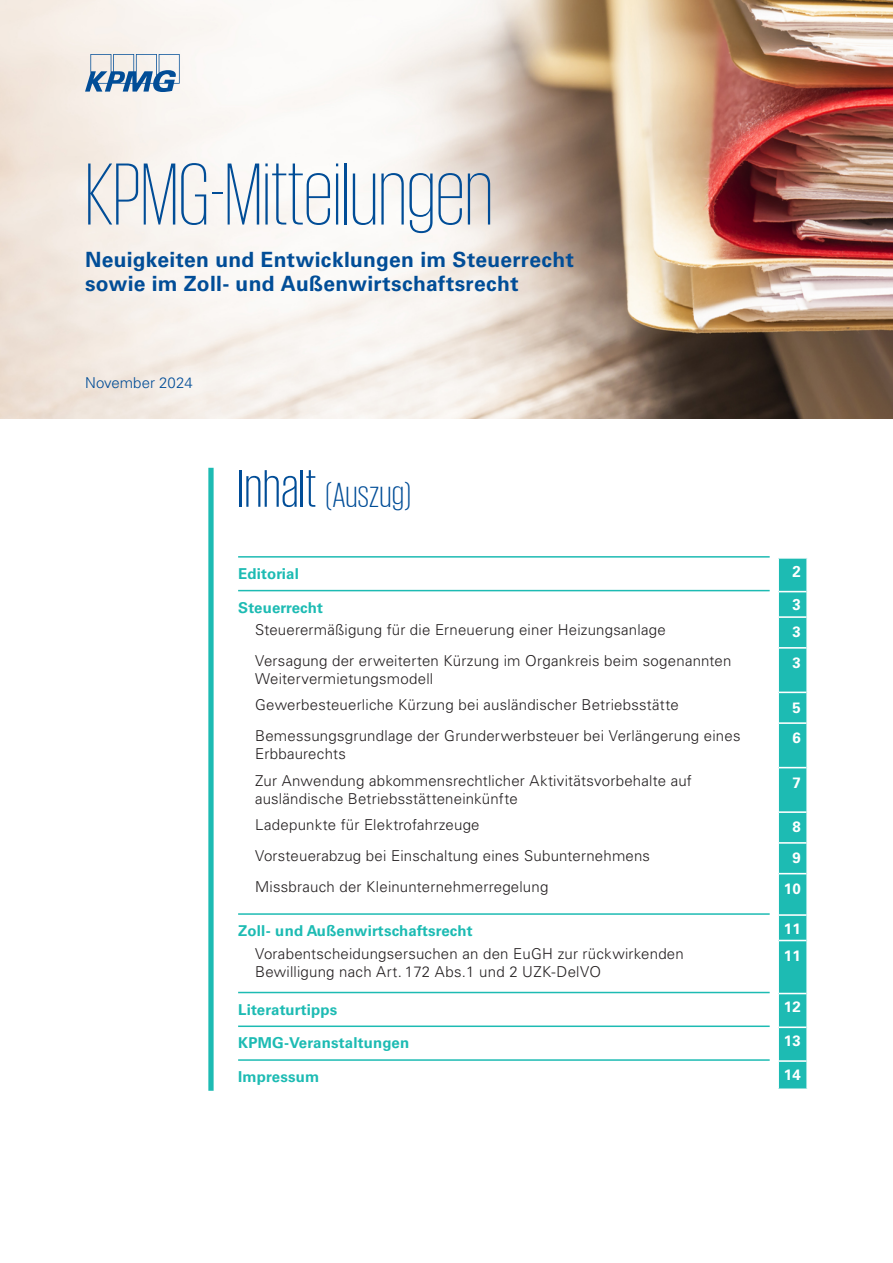
<style>
.page{position:relative;width:893px;height:1263px;background:#fff}
.page>*{position:absolute;margin:0;border:0;box-sizing:border-box;transform-origin:0 0}
.t1{font:200 90px "KPMG";color:#014d97}
.t2{font:300 36px "KPMG";letter-spacing:.015em;color:#014d97}
.t3{font:700 21px/24px "Univers LT Std";letter-spacing:.015em;color:#014d97}
.t4{font:700 15.75px "Univers LT Std";color:#fff;scale:.95 1}
.t5{font:300 15px/18px "Univers LT Std";letter-spacing:.015em;color:#231f20}
.t6{font:700 15px "Univers LT Std";letter-spacing:.015em;color:#1dbbb3}
.t7{font:700 15px "Univers LT Std";letter-spacing:.015em;color:#fff}
.t8{font:300 15px "Univers LT Std";color:#014d97}
.s1{font-size:54px}
</style>
<div class="page">
<img style="left:0;top:0;width:893px;height:419px">
<svg style="left:85px;top:54px;width:95px;height:38px"></svg>
<svg style="left:778px;top:558px;width:29px;height:530px;background:#31c1b9"></svg>
<hr style="left:779px;top:1060px;width:27px;height:2px;background:#fff">
<hr style="left:238px;top:556px;width:532px;height:2px;background:#1dbbb3">
<hr style="left:238px;top:590px;width:532px;height:1px;background:#1dbbb3">
<hr style="left:238px;top:913px;width:532px;height:2px;background:#1dbbb3">
<hr style="left:238px;top:992px;width:532px;height:1px;background:#1dbbb3">
<hr style="left:238px;top:1025px;width:532px;height:2px;background:#1dbbb3">
<hr style="left:238px;top:1059px;width:532px;height:2px;background:#1dbbb3">
<div style="left:208px;top:468px;width:6px;height:623px;background:#1dbbb3"></div>
<h1 class="t1" style="left:85px;top:151px;width:409px">KPMG-Mitteilungen</h1>
<h3 class="t3" style="left:85px;top:247px;width:490px">Neuigkeiten und Entwicklungen im Steuerrecht sowie im Zoll- und Außenwirtschaftsrecht</h3>
<p class="t8" style="left:85px;top:374px;width:109px">November 2024</p>
<h2 class="t2" style="left:238px;top:477px;width:174px"><span class="s1">Inhalt</span> (Auszug)</h2>
<p class="t6" style="left:238px;top:565px;width:62px">Editorial</p>
<p class="t4" style="left:792px;top:562px;width:10px">2</p>
<p class="t6" style="left:238px;top:598px;width:86px">Steuerrecht</p>
<p class="t4" style="left:792px;top:596px;width:10px">3</p>
<p class="t5" style="left:255px;top:621px;width:412px">Steuerermäßigung für die Erneuerung einer Heizungsanlage</p>
<p class="t7" style="left:792px;top:623px;width:10px">3</p>
<p class="t5" style="left:255px;top:651px;width:478px">Versagung der erweiterten Kürzung im Organkreis beim sogenannten<br>Weitervermietungsmodell</p>
<p class="t7" style="left:792px;top:654px;width:10px">3</p>
<p class="t5" style="left:255px;top:696px;width:425px">Gewerbesteuerliche Kürzung bei ausländischer Betriebsstätte</p>
<p class="t7" style="left:792px;top:698px;width:10px">5</p>
<p class="t5" style="left:255px;top:727px;width:487px">Bemessungsgrundlage der Grunderwerbsteuer bei Verlängerung eines<br>Erbbaurechts</p>
<p class="t7" style="left:792px;top:729px;width:10px">6</p>
<p class="t5" style="left:255px;top:771px;width:438px">Zur Anwendung abkommensrechtlicher Aktivitätsvorbehalte auf ausländische Betriebsstätteneinkünfte</p>
<p class="t7" style="left:792px;top:774px;width:10px">7</p>
<p class="t5" style="left:255px;top:816px;width:226px">Ladepunkte für Elektrofahrzeuge</p>
<p class="t7" style="left:792px;top:818px;width:10px">8</p>
<p class="t5" style="left:255px;top:847px;width:396px">Vorsteuerabzug bei Einschaltung eines Subunternehmens</p>
<p class="t7" style="left:792px;top:849px;width:10px">9</p>
<p class="t5" style="left:255px;top:877px;width:295px">Missbrauch der Kleinunternehmerregelung</p>
<p class="t7" style="left:784px;top:880px;width:18px">10</p>
<p class="t6" style="left:238px;top:922px;width:236px">Zoll- und Außenwirtschaftsrecht</p>
<p class="t7" style="left:784px;top:920px;width:18px">11</p>
<p class="t5" style="left:255px;top:944px;width:430px">Vorabentscheidungsersuchen an den EuGH zur rückwirkenden<br>Bewilligung nach Art. 172 Abs.1 und 2 UZK-DelVO</p>
<p class="t7" style="left:784px;top:946px;width:18px">11</p>
<p class="t6" style="left:238px;top:1000px;width:101px">Literaturtipps</p>
<p class="t7" style="left:784px;top:998px;width:18px">12</p>
<p class="t6" style="left:238px;top:1034px;width:173px">KPMG-Veranstaltungen</p>
<p class="t7" style="left:784px;top:1032px;width:18px">13</p>
<p class="t6" style="left:238px;top:1068px;width:83px">Impressum</p>
<p class="t7" style="left:784px;top:1066px;width:18px">14</p>
</div>
